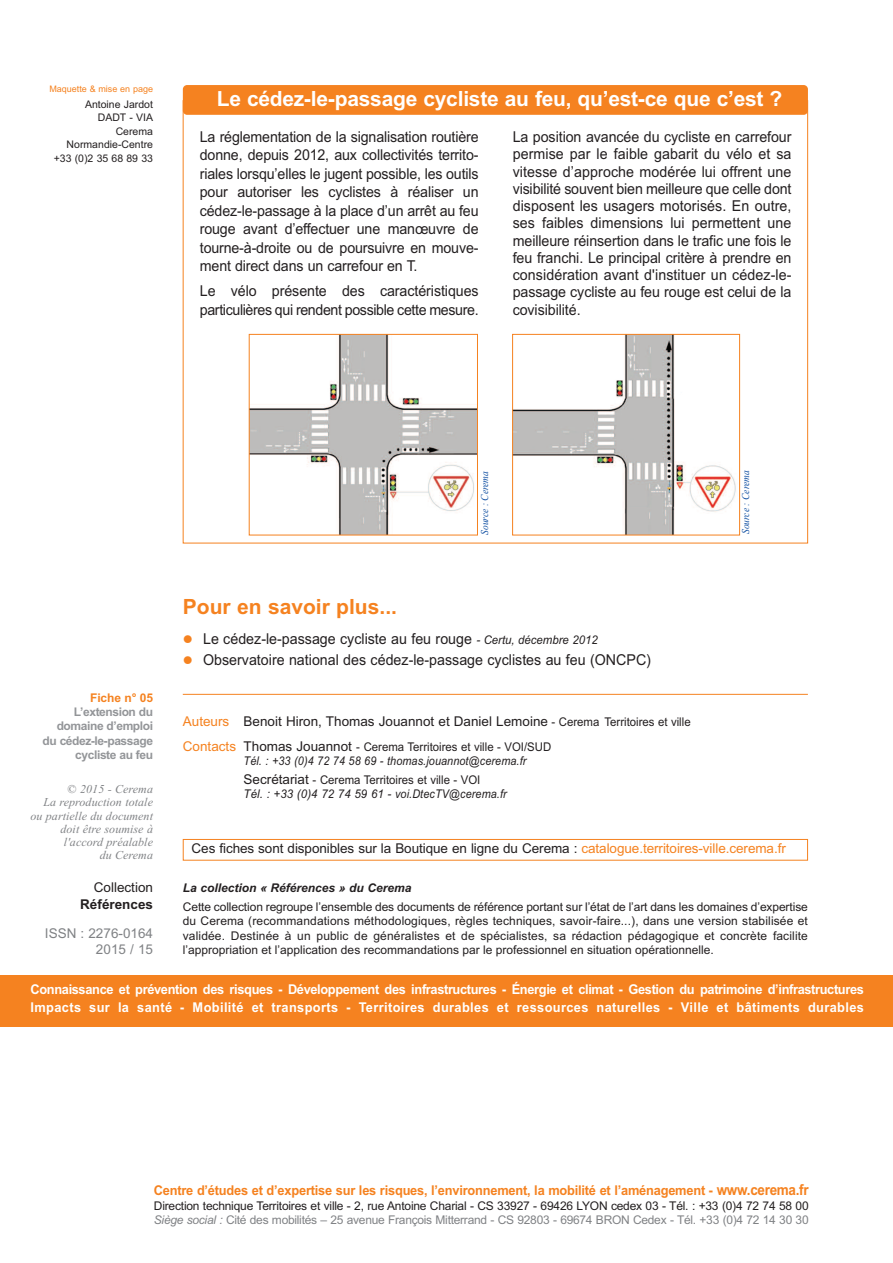
<style>
.page{position:relative;width:893px;height:1263px;background:#fff}
.page>*{position:absolute;margin:0;border:0;box-sizing:border-box;transform-origin:0 0}
.t1{font:700 21px "Arial";letter-spacing:-.01em;color:#fff}
.t2{font:700 21px "Arial";color:#f58220}
.t3{font:15px/17.2px "Arial";letter-spacing:-.005em;color:#231f20;text-align:justify;scale:.95 1}
.t4{font:15px/18.5px "Arial";letter-spacing:-.025em;color:#231f20;scale:.95 1}
.t5{font:700 13.5px/18.3px "Arial";letter-spacing:-.03em;color:#fff;scale:.95 1}
.t6{font:13.5px/16.5px "Arial";letter-spacing:-.005em;color:#231f20;text-align:right}
.t7{font:700 13.5px "Arial";letter-spacing:-.015em;color:#f58220;scale:.95 1}
.t8{font:13.5px/16.5px "Arial";color:#808285;text-align:right}
.t9{font:12px/14.5px "Arial";letter-spacing:-.015em;color:#231f20}
.t10{font:italic 12px/14px "Arial";letter-spacing:.01em;color:#231f20;scale:.9 1}
.t11{font:italic 12px/13.2px "Times New Roman";letter-spacing:.005em;color:#808285;text-align:right}
.t12{font:italic 12px/14px "Arial";letter-spacing:.01em;color:#231f20;scale:.95 1}
.t13{font:700 12px/14.4px "Arial";letter-spacing:-.035em;color:#939598;text-align:right}
.t14{font:10.5px/13.5px "Arial";color:#231f20;text-align:right}
.t15{font:italic 10.5px "Times New Roman";color:#0d4da1;scale:.9 1}
.t16{font:9px "Arial";color:#f58220}
.s1{color:#f58220}
.s2{font-style:italic;font-size:12px}
.s3{font-size:12px}
.s4{font-style:normal;font-size:13.5px;color:#f58220}
.s5{font-style:normal;font-size:13.5px}
.s6{font-style:normal}
.s7{font-weight:700}
.s8{font-weight:700;font-style:italic}
.s9{font-size:15px}
.s10{font-style:italic;color:#808285}
.s11{color:#808285}
</style>
<div class="page">
<div style="left:0;top:975px;width:893px;height:51px;background:#f58220"></div>
<img style="left:251px;top:336px;width:225px;height:197px">
<div style="left:249px;top:334px;width:229px;height:201px;border:1px solid #f58220"></div>
<img style="left:514px;top:336px;width:222px;height:197px">
<div style="left:512px;top:334px;width:228px;height:201px;border:1px solid #f58220"></div>
<div style="left:183px;top:85px;width:625px;height:30px;background:#f58220;border-radius:4px"></div>
<hr style="left:183px;top:694px;width:625px;height:1px;background:#f58220">
<div style="left:183px;top:839px;width:625px;height:21px;border:1px solid #f58220"></div>
<p class="t16" style="left:49px;top:83px;width:105px">Maquette &amp; mise en page</p>
<p class="t14" style="left:54px;top:97px;width:101px">Antoine Jardot<br>DADT - VIA<br>Cerema<br>Normandie-Centre +33 (0)2 35 68 89 33</p>
<p class="t1" style="left:217px;top:87px;width:567px">Le cédez-le-passage cycliste au feu, qu’est-ce que c’est ?</p>
<p class="t3" style="left:200px;top:128px;width:295px;line-height:18.5px">La réglementation de la signalisation routière donne, depuis 2012, aux collectivités territo&shy;riales lorsqu’elles le jugent possible, les outils pour autoriser les cyclistes à réaliser un cédez-le-passage à la place d’un arrêt au feu rouge avant d’effectuer une manœuvre de tourne-à-droite ou de poursuivre en mouve&shy;ment direct dans un carrefour en T.</p>
<p class="t4" style="left:200px;top:282px;width:295px">Le vélo présente des caractéristiques particulières qui rendent possible cette mesure.</p>
<p class="t3" style="left:513px;top:128px;width:295px">La position avancée du cycliste en carrefour permise par le faible gabarit du vélo et sa vitesse d’approche modérée lui offrent une visibilité souvent bien meilleure que celle dont disposent les usagers motorisés. En outre, ses faibles dimensions lui permettent une meilleure réinsertion dans le trafic une fois le feu franchi. Le principal critère à prendre en considération avant d'instituer un cédez-le&shy;passage cycliste au feu rouge est celui de la covisibilité.</p>
<p class="t15" style="left:478px;top:535px;width:72px;rotate:-90deg">Source : Cerema</p>
<p class="t15" style="left:739px;top:534px;width:72px;rotate:-90deg">Source : Cerema</p>
<p class="t2" style="left:183px;top:594px;width:216px">Pour en savoir plus...</p>
<p class="t3" style="left:183px;top:630px;width:438px"><span class="s1">●</span> Le cédez-le-passage cycliste au feu rouge <span class="s2">- Certu, décembre 2012</span></p>
<p class="t3" style="left:183px;top:651px;width:494px"><span class="s1">●</span> Observatoire national des cédez-le-passage cyclistes au feu (ONCPC)</p>
<p class="t13" style="left:43px;top:690px;width:112px"><span class="s1">Fiche n° 05<br></span>L’extension du domaine d’emploi du cédez-le-passage cycliste au feu</p>
<p class="t6" style="left:183px;top:713px;width:509px"><span class="s1">Auteurs</span> Benoit Hiron, Thomas Jouannot et Daniel Lemoine <span class="s3">- Cerema Territoires et ville</span></p>
<p class="t10" style="left:244px;top:740px;width:343px;text-indent:-61px"><span class="s4">Contacts</span> <span class="s5">Thomas Jouannot</span> <span class="s6">- Cerema Territoires et ville - VOI/SUD<br></span>Tél. : +33 (0)4 72 74 58 69 - thomas.jouannot@cerema.fr</p>
<p class="t12" style="left:244px;top:773px;width:278px"><span class="s5">Secrétariat</span> <span class="s6">- Cerema Territoires et ville - VOI<br></span>Tél. : +33 (0)4 72 74 59 61 - voi.DtecTV@cerema.fr</p>
<p class="t11" style="left:30px;top:782px;width:124px">© 2015 - Cerema<br>La reproduction totale ou partielle du document doit être soumise à l'accord préalable<br>du Cerema</p>
<p class="t6" style="left:80px;top:879px;width:74px">Collection<br><span class="s7">Références</span></p>
<p class="t8" style="left:45px;top:925px;width:110px">ISSN : 2276-0164<br>2015 / 15</p>
<p class="t5" style="left:31px;top:980px;width:879px">Connaissance et prévention des risques - Développement des infrastructures - Énergie et climat - Gestion du patrimoine d’infrastructures<br>Impacts sur la santé - Mobilité et transports - Territoires durables et ressources naturelles - Ville et bâtiments durables</p>
<p class="t6" style="left:192px;top:840px;width:596px">Ces fiches sont disponibles sur la Boutique en ligne du Cerema : <span class="s1">catalogue.territoires-ville.cerema.fr</span></p>
<p class="t9" style="left:183px;top:879px;width:627px;line-height:18.5px"><span class="s8">La collection « Références » du Cerema<br></span>Cette collection regroupe l’ensemble des documents de référence portant sur l’état de l’art dans les domaines d’expertise</p>
<p class="t9" style="left:183px;top:914px;width:627px;text-align:justify">du Cerema (recommandations méthodologiques, règles techniques, savoir-faire...), dans une version stabilisée et validée. Destinée à un public de généralistes et de spécialistes, sa rédaction pédagogique et concrète facilite l’appropriation et l’application des recommandations par le professionnel en situation opérationnelle.</p>
<p class="t7" style="left:154px;top:1182px;width:691px">Centre d’études et d’expertise sur les risques, l’environnement, la mobilité et l’aménagement - <span class="s9">www.cerema.fr</span></p>
<p class="t9" style="left:154px;top:1199px;width:656px">Direction technique Territoires et ville - 2, rue Antoine Charial - CS 33927 - 69426 LYON cedex 03 - Tél. : +33 (0)4 72 74 58 00<br><span class="s10">Siège social :</span> <span class="s11">Cité des mobilités – 25 avenue François Mitterrand - CS 92803 - 69674 BRON Cedex - Tél. +33 (0)4 72 14 30 30</span></p>
</div>
